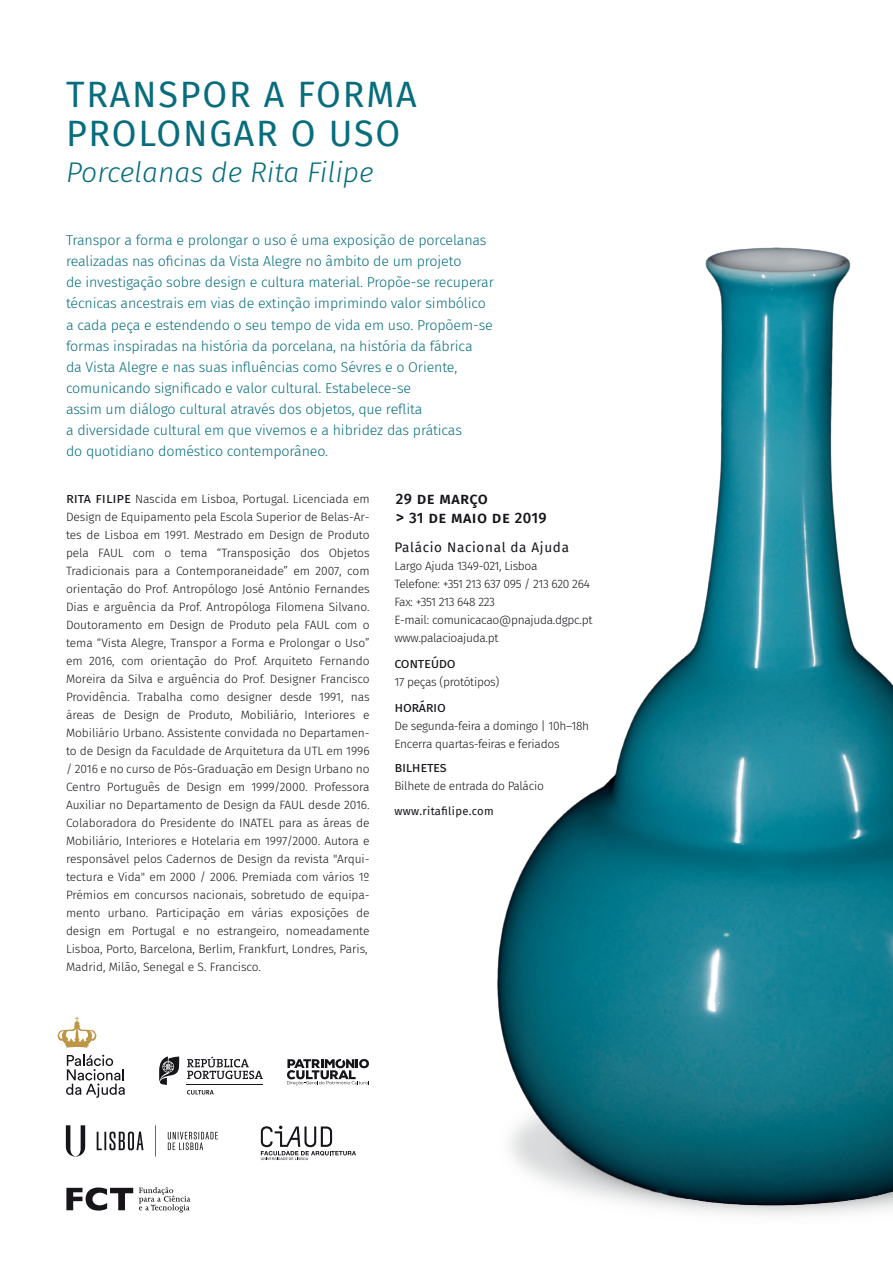
<style>
.page{position:relative;width:893px;height:1263px;background:#fff}
.page>*{position:absolute;margin:0;border:0;box-sizing:border-box;transform-origin:0 0}
.t1{font:35.85px/39px "Fira Sans";letter-spacing:.05em;color:#076d7d}
.t2{font:italic 300 28.35px "Fira Sans";color:#076d7d}
.t3{font:500 16.35px/19.5px "Fira Sans";letter-spacing:.025em;color:#17151a}
.t4{font:300 14.25px/21px "Fira Sans";letter-spacing:-.01em;color:#076d7d}
.t5{font:14.25px "Fira Sans";letter-spacing:-.025em;color:#17151a}
.t6{font:13.5px "Fira Sans";letter-spacing:.05em;color:#17151a}
.t7{font:300 12px/18px "Fira Sans";letter-spacing:-.005em;color:#17151a}
.t8{font:300 12px/18px "Fira Sans";letter-spacing:-.025em;color:#17151a}
.t9{font:11.25px "Fira Sans";letter-spacing:.03em;color:#17151a}
.s1{font-weight:400;font-size:14.25px}
.s2{font-size:15px}
</style>
<div class="page">
<svg style="left:66px;top:1187px;width:67px;height:23px"></svg>
<svg style="left:139px;top:1187px;width:51px;height:25px"></svg>
<svg style="left:66px;top:1125px;width:152px;height:31px"></svg>
<svg style="left:261px;top:1125px;width:95px;height:35px"></svg>
<svg style="left:57px;top:1017px;width:40px;height:31px"></svg>
<svg style="left:66px;top:1055px;width:59px;height:43px"></svg>
<svg style="left:287px;top:1059px;width:78px;height:26px"></svg>
<svg style="left:159px;top:1056px;width:20px;height:29px"></svg>
<hr style="left:187px;top:1084px;width:76px;height:1px;background:#17151a">
<svg style="left:187px;top:1090px;width:27px;height:4px"></svg>
<svg style="left:187px;top:1056px;width:76px;height:23px"></svg>
<img style="left:365px;top:247px;width:528px;height:968px">
<h1 class="t1" style="left:66px;top:74px;width:352px">TRANSPOR A FORMA<br>PROLONGAR O USO</h1>
<h2 class="t2" style="left:66px;top:153px;width:309px">Porcelanas de Rita Filipe</h2>
<p class="t4" style="left:66px;top:230px;width:429px">Transpor a forma e prolongar o uso é uma exposição de porcelanas realizadas nas oficinas da Vista Alegre no âmbito de um projeto<br>de investigação sobre design e cultura material. Propõe-se recuperar técnicas ancestrais em vias de extinção imprimindo valor simbólico a cada peça e estendendo o seu tempo de vida em uso. Propõem-se formas inspiradas na história da porcelana, na história da fábrica<br>da Vista Alegre e nas suas influências como Sévres e o Oriente, comunicando significado e valor cultural. Estabelece-se<br>assim um diálogo cultural através dos objetos, que reflita<br>a diversidade cultural em que vivemos e a hibridez das práticas<br>do quotidiano doméstico contemporâneo.</p>
<p class="t7" style="left:66px;top:490px;width:305px"><span class="s1">RITA FILIPE</span> Nascida em Lisboa, Portugal. Licenciada em Design de Equipamento pela Escola Superior de Belas-Ar&shy;tes de Lisboa em 1991. Mestrado em Design de Produto pela FAUL com o tema “Transposição dos Objetos Tradicionais para a Contemporaneidade” em 2007, com orientação do Prof. Antropólogo José António Fernandes Dias e arguência da Prof. Antropóloga Filomena Silvano.<br>Doutoramento em Design de Produto pela FAUL com o tema “Vista Alegre, Transpor a Forma e Prolongar o Uso” em 2016, com orientação do Prof. Arquiteto Fernando Moreira da Silva e arguência do Prof. Designer Francisco Providência. Trabalha como designer desde 1991, nas áreas de Design de Produto, Mobiliário, Interiores e Mobiliário Urbano. Assistente convidada no Departamen&shy;to de Design da Faculdade de Arquitetura da UTL em 1996 / 2016 e no curso de Pós-Graduação em Design Urbano no Centro Português de Design em 1999/2000. Professora Auxiliar no Departamento de Design da FAUL desde 2016.<br>Colaboradora do Presidente do INATEL para as áreas de Mobiliário, Interiores e Hotelaria em 1997/2000. Autora e responsável pelos Cadernos de Design da revista "Arqui&shy;tectura e Vida" em 2000 / 2006. Premiada com vários 1º Prémios em concursos nacionais, sobretudo de equipa&shy;mento urbano. Participação em várias exposições de design em Portugal e no estrangeiro, nomeadamente Lisboa, Porto, Barcelona, Berlim, Frankfurt, Londres, Paris, Madrid, Milão, Senegal e S. Francisco.</p>
<h3 class="t3" style="left:396px;top:487px;width:152px"><span class="s2">29</span> DE MARÇO<br>&gt; <span class="s2">31</span> DE MAIO DE <span class="s2">2019</span></h3>
<p class="t6" style="left:394px;top:538px;width:176px">Palácio Nacional da Ajuda</p>
<p class="t8" style="left:394px;top:557px;width:200px">Largo Ajuda 1349-021, Lisboa<br>Telefone: +351 213 637 095 / 213 620 264<br>Fax: +351 213 648 223<br>E-mail: comunicacao@pnajuda.dgpc.pt www.palacioajuda.pt</p>
<p class="t5" style="left:394px;top:652px;width:63px">CONTEÚDO</p>
<p class="t8" style="left:394px;top:673px;width:106px">17 peças (protótipos)</p>
<p class="t5" style="left:394px;top:696px;width:53px">HORÁRIO</p>
<p class="t8" style="left:394px;top:716px;width:196px">De segunda-feira a domingo | 10h–18h<br>Encerra quartas-feiras e feriados</p>
<p class="t5" style="left:394px;top:756px;width:54px">BILHETES</p>
<p class="t8" style="left:394px;top:776px;width:151px">Bilhete de entrada do Palácio</p>
<p class="t9" style="left:394px;top:802px;width:101px">www.ritafilipe.com</p>
</div>
